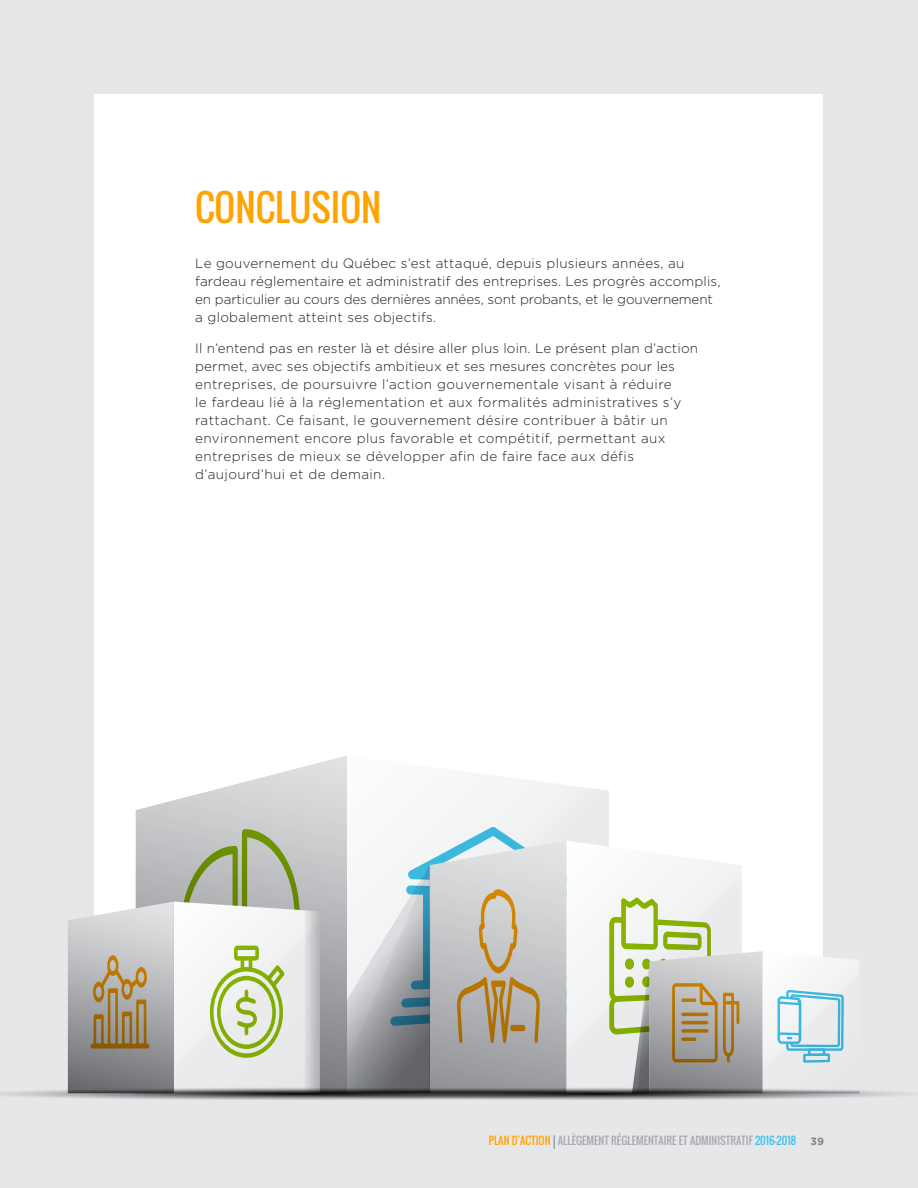
<style>
.page{position:relative;width:918px;height:1188px;background:#e6e7e9}
.page>*{position:absolute;margin:0;border:0;box-sizing:border-box;transform-origin:0 0}
.Titre_1{font:36px "Oswald";color:#ffa300}
.Texte_courant{font:300 13.5px/18px "Gotham";letter-spacing:.02em;color:#231f20}
.t1{font:10.5px "Oswald";color:#a8a9ad}
.t2{font:700 10.5px "Gotham";color:#808285}
.s1{color:#ffa300}
.s2{font-family:"Gotham";font-weight:300;font-size:14.7px;color:#231f20}
.s3{color:#3fc1e9}
</style>
<div class="page">
<div style="left:94px;top:94px;width:730px;height:975px;background:#fff"></div>
<svg style="left:454px;top:777px;width:155px;height:50px"></svg>
<svg style="left:136px;top:756px;width:211px;height:71px"></svg>
<svg style="left:0;top:827px;width:908px;height:273px"></svg>
<p class="Titre_1" style="left:195px;top:180px;width:188px">CONCLUSION</p>
<p class="Texte_courant" style="left:195px;top:254px;width:527px">Le gouvernement du Québec s’est attaqué, depuis plusieurs années, au fardeau réglementaire et administratif des entreprises. Les progrès accomplis, en particulier au cours des dernières années, sont probants, et le gouvernement a globalement atteint ses objectifs.</p>
<p class="Texte_courant" style="left:195px;top:340px;width:504px">Il n’entend pas en rester là et désire aller plus loin. Le présent plan d’action permet, avec ses objectifs ambitieux et ses mesures concrètes pour les entreprises, de poursuivre l’action gouvernementale visant à réduire<br>le fardeau lié à la réglementation et aux formalités administratives s’y rattachant. Ce faisant, le gouvernement désire contribuer à bâtir un environnement encore plus favorable et compétitif, permettant aux entreprises de mieux se développer afin de faire face aux défis d’aujourd’hui et de demain.</p>
<p class="t1" style="left:489px;top:1133px;width:309px"><span class="s1">PLAN D’ACTION</span> <span class="s2">|</span> ALLÈGEMENT RÉGLEMENTAIRE ET ADMINISTRATIF <span class="s3">2016-2018</span></p>
<p class="t2" style="left:811px;top:1135px;width:15px">39</p>
</div>
